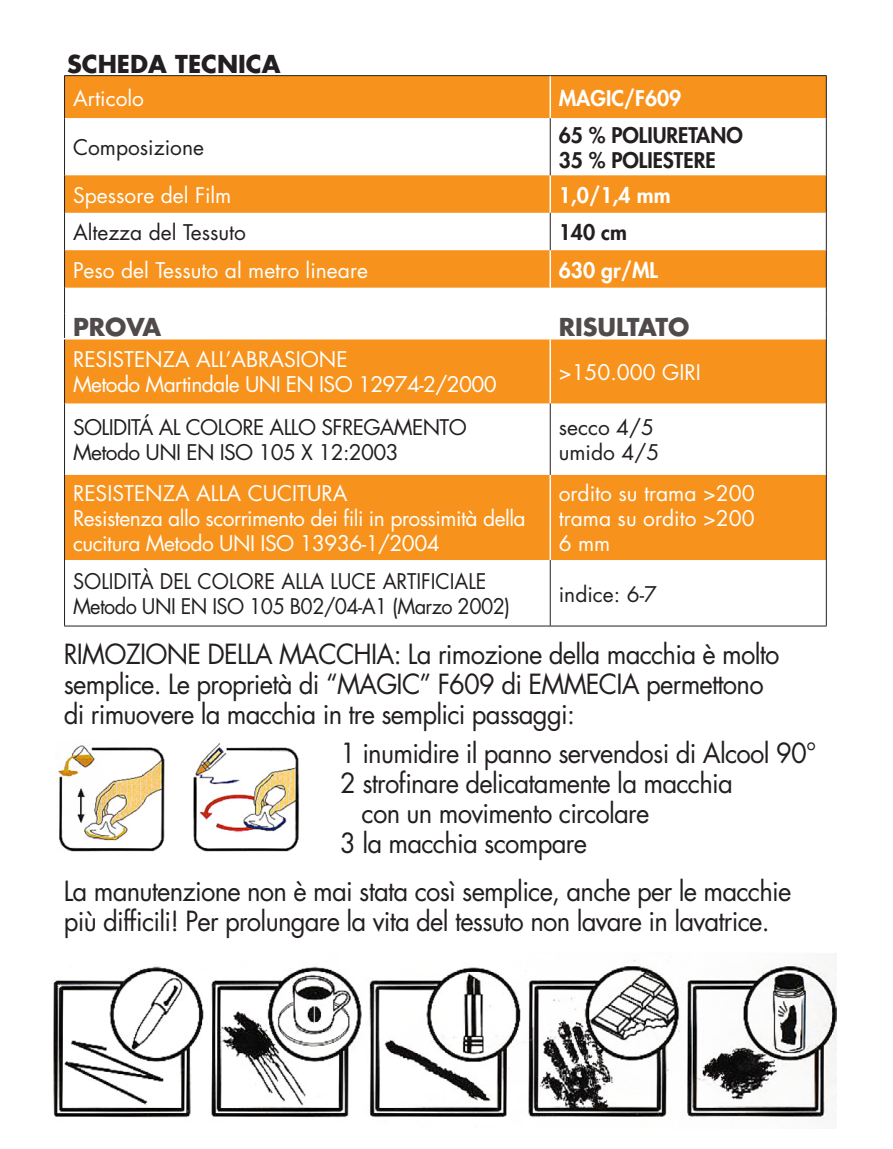
<style>
.page{position:relative;width:893px;height:1149px;background:#fff}
.page>*{position:absolute;margin:0;border:0;box-sizing:border-box;transform-origin:0 0}
.t1{font:27px/30px "Futura Std";letter-spacing:-.03em;color:#231f20;scale:.95 1}
.t2{font:700 24px "Futura Std";color:#514a4b}
.t3{font:700 24px "Futura Std";color:#231f20}
.t4{font:21px/25.2px "Futura Std";letter-spacing:-.025em;color:#fff}
.t5{font:21px/25.2px "Futura Std";color:#fff;text-align:justify}
.t6{font:21px/25.2px "Futura Std";color:#231f20;scale:.95 1}
.t7{font:21px/25.2px "Futura Std";letter-spacing:-.03em;color:#231f20}
.t8{font:21px/25.2px "Futura Std";letter-spacing:-.03em;color:#fff}
.t9{font:21px/25.2px "Futura Std";color:#231f20}
.t10{font:800 21px/25.2px "Futura Std";color:#231f20}
.t11{font:800 21px "Futura Std";color:#fff}
</style>
<div class="page">
<svg style="left:65px;top:175px;width:761px;height:385px;fill:#f7931d"></svg>
<div style="left:65px;top:76px;width:761px;height:42px;background:#f7931d"></div>
<hr style="left:64px;top:338px;width:486px;height:1px;background:#fff">
<hr style="left:550px;top:338px;width:276px;height:1px;background:#fff">
<hr style="left:549px;top:76px;width:2px;height:42px;background:#fff">
<hr style="left:549px;top:175px;width:2px;height:38px;background:#fff">
<hr style="left:549px;top:250px;width:2px;height:37px;background:#fff">
<hr style="left:549px;top:339px;width:2px;height:64px;background:#fff">
<hr style="left:549px;top:475px;width:2px;height:85px;background:#fff">
<hr style="left:64px;top:75px;width:486px;height:1px;background:#231f20">
<hr style="left:64px;top:76px;width:1px;height:42px;background:#231f20">
<hr style="left:550px;top:75px;width:277px;height:1px;background:#231f20">
<hr style="left:826px;top:76px;width:1px;height:42px;background:#231f20">
<hr style="left:64px;top:118px;width:1px;height:57px;background:#231f20">
<hr style="left:826px;top:118px;width:1px;height:57px;background:#231f20">
<hr style="left:64px;top:175px;width:1px;height:38px;background:#231f20">
<hr style="left:64px;top:213px;width:1px;height:37px;background:#231f20">
<hr style="left:64px;top:250px;width:1px;height:37px;background:#231f20">
<hr style="left:64px;top:339px;width:1px;height:64px;background:#231f20">
<hr style="left:64px;top:403px;width:1px;height:72px;background:#231f20">
<hr style="left:64px;top:475px;width:1px;height:85px;background:#231f20">
<hr style="left:64px;top:560px;width:1px;height:65px;background:#231f20">
<hr style="left:64px;top:625px;width:486px;height:1px;background:#231f20">
<hr style="left:550px;top:625px;width:277px;height:1px;background:#231f20">
<hr style="left:826px;top:175px;width:1px;height:38px;background:#231f20">
<hr style="left:826px;top:213px;width:1px;height:37px;background:#231f20">
<hr style="left:826px;top:250px;width:1px;height:37px;background:#231f20">
<svg style="left:64px;top:287px;width:1px;height:51px"></svg>
<svg style="left:826px;top:287px;width:1px;height:51px"></svg>
<hr style="left:826px;top:338px;width:1px;height:65px;background:#231f20">
<hr style="left:826px;top:403px;width:1px;height:72px;background:#231f20">
<hr style="left:826px;top:475px;width:1px;height:85px;background:#231f20">
<hr style="left:826px;top:560px;width:1px;height:65px;background:#231f20">
<hr style="left:550px;top:403px;width:1px;height:72px;background:#231f20">
<hr style="left:550px;top:213px;width:1px;height:37px;background:#231f20">
<hr style="left:550px;top:118px;width:1px;height:57px;background:#231f20">
<hr style="left:550px;top:560px;width:1px;height:65px;background:#231f20">
<img style="left:58px;top:743px;width:242px;height:109px">
<img style="left:53px;top:954px;width:783px;height:165px">
<p class="t3" style="left:67px;top:48px;width:215px">SCHEDA TECNICA</p>
<p class="t5" style="left:73px;top:85px;width:73px">Articolo</p>
<p class="t11" style="left:559px;top:84px;width:124px">MAGIC/F609</p>
<p class="t9" style="left:73px;top:135px;width:132px">Composizione</p>
<p class="t10" style="left:559px;top:122px;width:186px">65 % POLIURETANO<br>35 % POLIESTERE</p>
<p class="t5" style="left:73px;top:182px;width:160px">Spessore del Film</p>
<p class="t11" style="left:559px;top:182px;width:113px">1,0/1,4 mm</p>
<p class="t9" style="left:73px;top:220px;width:175px">Altezza del Tessuto</p>
<p class="t10" style="left:559px;top:220px;width:70px">140 cm</p>
<p class="t5" style="left:73px;top:257px;width:296px">Peso del Tessuto al metro lineare</p>
<p class="t11" style="left:559px;top:256px;width:101px">630 gr/ML</p>
<p class="t2" style="left:73px;top:311px;width:90px">PROVA</p>
<p class="t2" style="left:559px;top:311px;width:132px">RISULTATO</p>
<p class="t8" style="left:73px;top:347px;width:425px">RESISTENZA ALL’ABRASIONE<br>Metodo Martindale UNI EN ISO 12974-2/2000</p>
<p class="t5" style="left:559px;top:359px;width:144px">&gt;150.000 GIRI</p>
<p class="t7" style="left:73px;top:415px;width:395px">SOLIDITÁ AL COLORE ALLO SFREGAMENTO<br>Metodo UNI EN ISO 105 X 12:2003</p>
<p class="t9" style="left:559px;top:415px;width:102px">secco 4/5 umido 4/5</p>
<p class="t4" style="left:73px;top:480px;width:454px">RESISTENZA ALLA CUCITURA<br>Resistenza allo scorrimento dei fili in prossimità della cucitura Metodo UNI iso</p>
<p class="t5" style="left:559px;top:480px;width:198px">ordito su trama &gt;200 trama su ordito &gt;200<br>6 mm</p>
<p class="t4" style="left:300px;top:531px;width:141px">13936-1/2004</p>
<p class="t6" style="left:73px;top:569px;width:462px">SOLIDITà DEL COLORE ALLA LUCE ARTIFICIALE<br>Metodo UNI EN ISO 105 B02/04-A1 (Marzo 2002)</p>
<p class="t7" style="left:559px;top:581px;width:100px">indice: 6-7</p>
<p class="t1" style="left:64px;top:639px;width:755px">RIMOZIONE DELLA MACCHIA: La rimozione della macchia è molto semplice. Le proprietà di “MAGIC” F609 di EMMECIA permettono di rimuovere la macchia in tre semplici passaggi:</p>
<p class="t1" style="left:340px;top:738px;width:503px">1 inumidire il panno servendosi di Alcool 90°</p>
<p class="t1" style="left:340px;top:768px;width:415px">2 strofinare delicatamente la macchia</p>
<p class="t1" style="left:362px;top:797px;width:304px">con un movimento circolare</p>
<p class="t1" style="left:340px;top:827px;width:261px">3 la macchia scompare</p>
<p class="t1" style="left:64px;top:875px;width:767px">La manutenzione non è mai stata così semplice, anche per le macchie più difficili! Per prolungare la vita del tessuto non lavare in lavatrice.</p>
</div>
